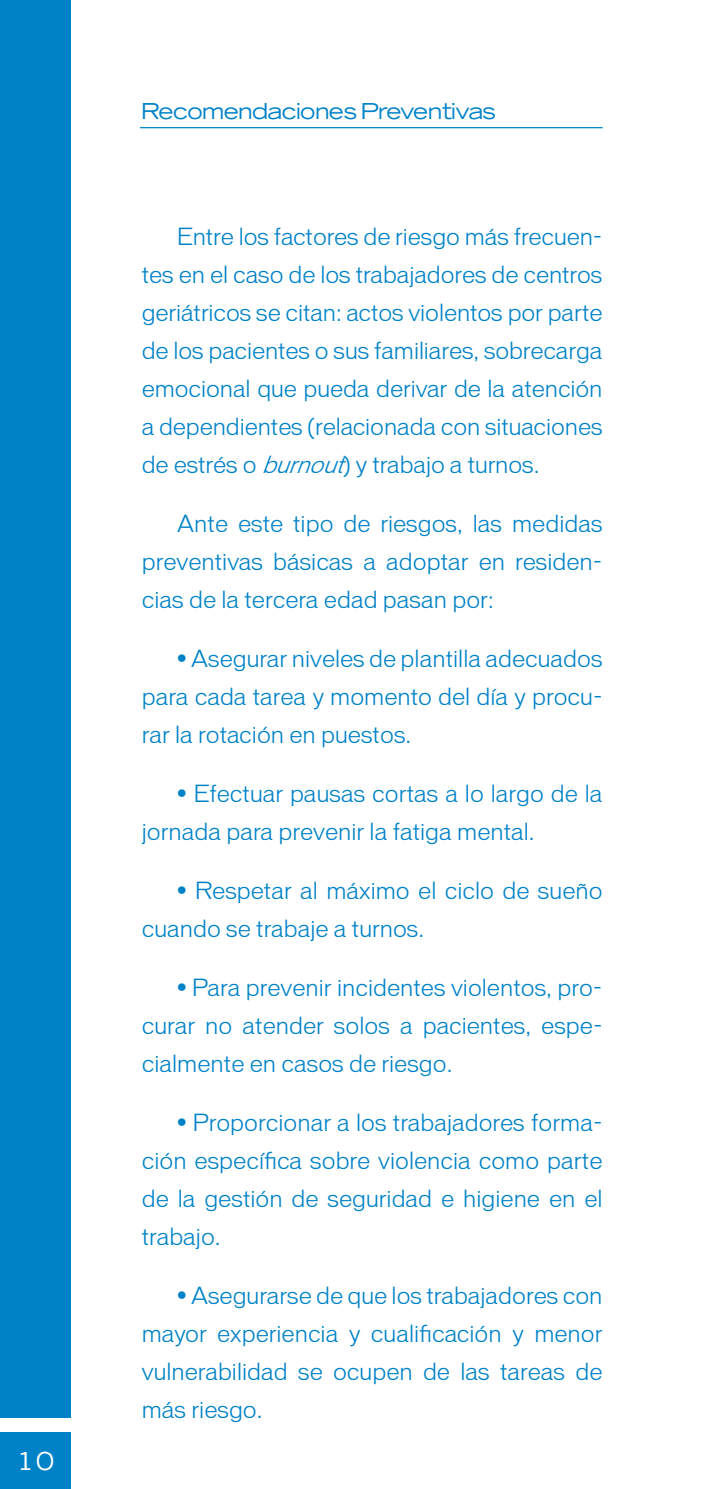
<style>
.page{position:relative;width:709px;height:1489px;background:#fff}
.page>*{position:absolute;margin:0;border:0;box-sizing:border-box;transform-origin:0 0}
.t1{font:100 22.5px/38px "Vonnes";color:#0082c8;text-align:justify}
.t2{font:expanded 22.5px "OPTI Tomaso";color:#fff}
.t3{font:expanded 20px "OPTI Tomaso";letter-spacing:.005em;color:#0082c8}
.s1{font-style:italic}
</style>
<div class="page">
<div style="left:0;top:0;width:71px;height:1417px;background:#0082c8"></div>
<div style="left:0;top:1432px;width:71px;height:56px;background:#0082c8"></div>
<hr style="left:140px;top:127px;width:462px;height:1px;background:#0082c8">
<p class="t2" style="left:16px;top:1444px;width:40px">10</p>
<p class="t3" style="left:142px;top:97px;width:355px">Recomendaciones Preventivas</p>
<p class="t1" style="left:142px;top:217px;width:462px;text-indent:35px">Entre los factores de riesgo más frecuen&shy;tes en el caso de los trabajadores de centros geriátricos se citan: actos violentos por parte de los pacientes o sus familiares, sobrecarga emocional que pueda derivar de la atención a dependientes (relacionada con situaciones de estrés o <span class="s1">burnout</span>) y trabajo a turnos.</p>
<p class="t1" style="left:142px;top:504px;width:462px;text-indent:35px">Ante este tipo de riesgos, las medidas preventivas básicas a adoptar en residen&shy;cias de la tercera edad pasan por:</p>
<p class="t1" style="left:142px;top:639px;width:462px;text-indent:35px">• Asegurar niveles de plantilla adecuados para cada tarea y momento del día y procu&shy;rar la rotación en puestos.</p>
<p class="t1" style="left:142px;top:774px;width:462px;text-indent:35px">• Efectuar pausas cortas a lo largo de la jornada para prevenir la fatiga mental.</p>
<p class="t1" style="left:142px;top:871px;width:462px;text-indent:35px">• Respetar al máximo el ciclo de sueño cuando se trabaje a turnos.</p>
<p class="t1" style="left:142px;top:968px;width:462px;text-indent:35px">• Para prevenir incidentes violentos, pro&shy;curar no atender solos a pacientes, espe&shy;cialmente en casos de riesgo.</p>
<p class="t1" style="left:142px;top:1103px;width:462px;text-indent:35px">• Proporcionar a los trabajadores forma&shy;ción específica sobre violencia como parte de la gestión de seguridad e higiene en el trabajo.</p>
<p class="t1" style="left:142px;top:1276px;width:462px;text-indent:35px">• Asegurarse de que los trabajadores con mayor experiencia y cualificación y menor vulnerabilidad se ocupen de las tareas de más riesgo.</p>
</div>
